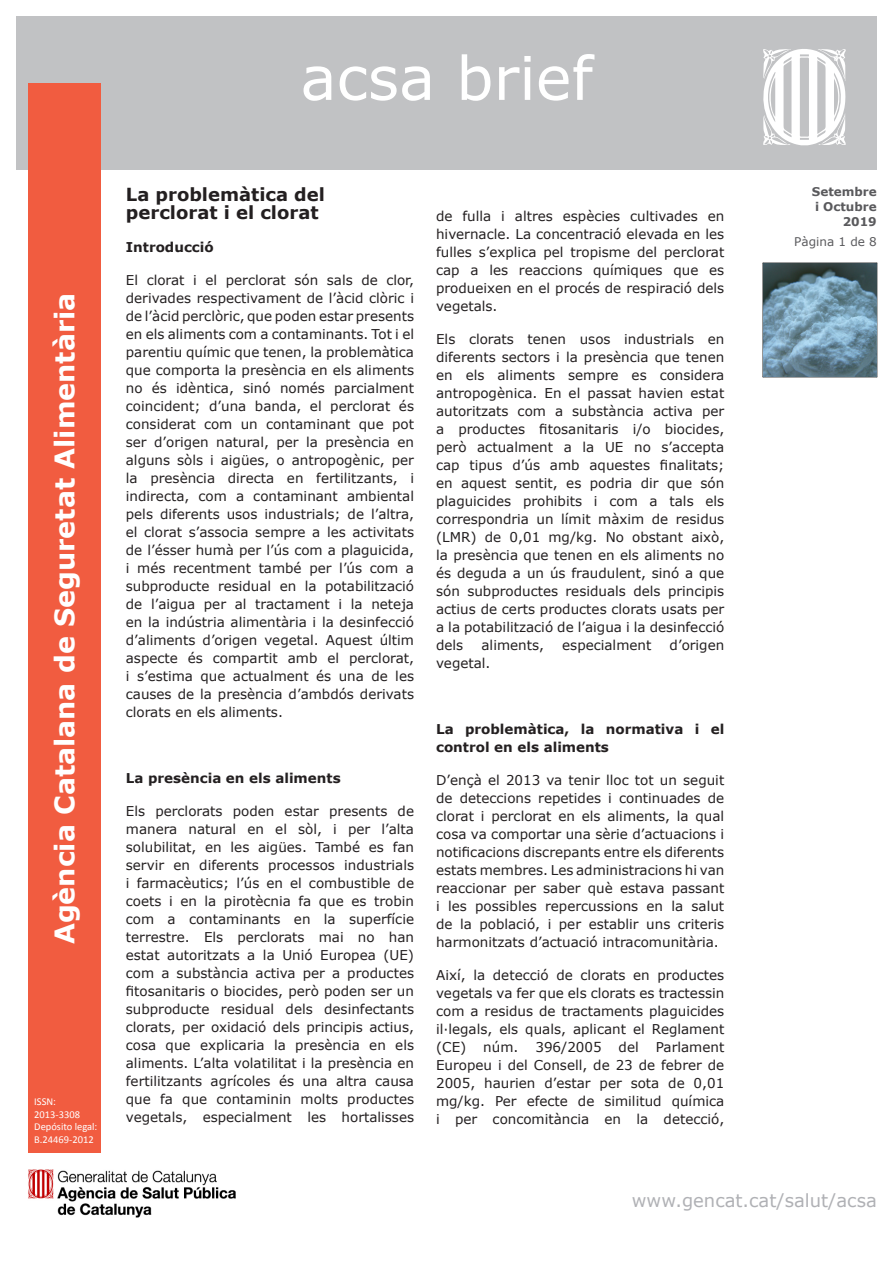
<style>
.page{position:relative;width:893px;height:1263px;background:#fff}
.page>*{position:absolute;margin:0;border:0;box-sizing:border-box;transform-origin:0 0}
.t1{font:60px "Verdana";color:#fff}
.t2{font:700 27px "Verdana";color:#fff}
.Títulos{font:700 18px/18px "Verdana";color:#231f20}
.t3{font:18px "Verdana";color:#b0b1b5}
.Cuerpo_texto{font:13.5px/18px "Verdana";color:#231f20;text-align:justify}
.Cuerpo_texto-2{font:700 13.5px/18px "Verdana";color:#231f20}
.Subtítulos{font:700 13.5px "Verdana";color:#231f20}
.Títulos-2{font:700 12px "Verdana";color:#5a5a5d}
.Títulos-3{font:12px "Verdana";color:#5a5a5d}
.t4{font:10.5px/12.6px "Calibri";color:#fff}
</style>
<div class="page">
<div style="left:16px;top:17px;width:861px;height:153px;background:#c1c2c4"></div>
<div style="left:29px;top:84px;width:72px;height:1069px;background:#f15c40"></div>
<svg style="left:763px;top:49px;width:83px;height:96px"></svg>
<img style="left:28px;top:1169px;width:208px;height:49px">
<svg style="left:762px;top:262px;width:115px;height:116px"></svg>
<img style="left:763px;top:263px;width:114px;height:114px">
<h1 class="t1" style="left:300px;top:40px;width:294px">acsa brief</h1>
<h2 class="t2" style="left:47px;top:944px;width:653px;rotate:-90deg">Agència Catalana de Seguretat Alimentària</h2>
<p class="t4" style="left:34px;top:1095px;width:65px">ISSN:<br>2013-3308<br>Depósito legal:<br>B.24469-2012</p>
<p class="Títulos" style="left:126px;top:185px;width:201px">La problemàtica del perclorat i el clorat</p>
<p class="Subtítulos" style="left:126px;top:238px;width:89px">Introducció</p>
<p class="Cuerpo_texto" style="left:126px;top:271px;width:290px">El clorat i el perclorat són sals de clor, derivades respectivament de l’àcid clòric i de l’àcid perclòric, que poden estar presents en els aliments com a contaminants. Tot i el parentiu químic que tenen, la problemàtica que comporta la presència en els aliments no és idèntica, sinó només parcialment coincident; d’una banda, el perclorat és considerat com un contaminant que pot ser d’origen natural, per la presència en alguns sòls i aigües, o antropogènic, per la presència directa en fertilitzants, i indirecta, com a contaminant ambiental pels diferents usos industrials; de l’altra, el clorat s’associa sempre a les activitats de l’ésser humà per l’ús com a plaguicida, i més recentment també per l’ús com a subproducte residual en la potabilització de l’aigua per al tractament i la neteja en la indústria alimentària i la desinfecció d’aliments d’origen vegetal. Aquest últim aspecte és compartit amb el perclorat, i s’estima que actualment és una de les causes de la presència d’ambdós derivats clorats en els aliments.</p>
<p class="Cuerpo_texto-2" style="left:126px;top:769px;width:216px">La presència en els aliments</p>
<p class="Cuerpo_texto" style="left:126px;top:802px;width:290px">Els perclorats poden estar presents de manera natural en el sòl, i per l’alta solubilitat, en les aigües. També es fan servir en diferents processos industrials i farmacèutics; l’ús en el combustible de coets i en la pirotècnia fa que es trobin com a contaminants en la superfície terrestre. Els perclorats mai no han estat autoritzats a la Unió Europea (UE) com a substància activa per a productes fitosanitaris o biocides, però poden ser un subproducte residual dels desinfectants clorats, per oxidació dels principis actius, cosa que explicaria la presència en els aliments. L’alta volatilitat i la presència en fertilitzants agrícoles és una altra causa que fa que contaminin molts productes vegetals, especialment les hortalisses</p>
<p class="Cuerpo_texto" style="left:436px;top:207px;width:290px">de fulla i altres espècies cultivades en hivernacle. La concentració elevada en les fulles s’explica pel tropisme del perclorat cap a les reaccions químiques que es produeixen en el procés de respiració dels vegetals.</p>
<p class="Cuerpo_texto" style="left:436px;top:330px;width:290px">Els clorats tenen usos industrials en diferents sectors i la presència que tenen en els aliments sempre es considera antropogènica. En el passat havien estat autoritzats com a substància activa per a productes fitosanitaris i/o biocides, però actualment a la UE no s’accepta cap tipus d’ús amb aquestes finalitats; en aquest sentit, es podria dir que són plaguicides prohibits i com a tals els correspondria un límit màxim de residus (LMR) de 0,01 mg/kg. No obstant això, la presència que tenen en els aliments no és deguda a un ús fraudulent, sinó a que són subproductes residuals dels principis actius de certs productes clorats usats per a la potabilització de l’aigua i la desinfecció dels</p>
<p class="Cuerpo_texto" style="left:481px;top:636px;width:64px">aliments,</p>
<p class="Cuerpo_texto" style="left:562px;top:636px;width:91px">especialment</p>
<p class="Cuerpo_texto" style="left:670px;top:636px;width:56px">d’origen</p>
<p class="Cuerpo_texto" style="left:436px;top:654px;width:56px">vegetal.</p>
<p class="Cuerpo_texto-2" style="left:436px;top:720px;width:290px">La problemàtica, la normativa i el control en els aliments</p>
<p class="Cuerpo_texto" style="left:436px;top:771px;width:290px">D’ençà el 2013 va tenir lloc tot un seguit de deteccions repetides i continuades de clorat i perclorat en els aliments, la qual cosa va comportar una sèrie d’actuacions i notificacions discrepants entre els diferents estats membres. Les administracions hi van reaccionar per saber què estava passant i les possibles repercussions en la salut de la població, i per establir uns criteris harmonitzats d’actuació intracomunitària.</p>
<p class="Cuerpo_texto" style="left:436px;top:966px;width:290px">Així, la detecció de clorats en productes vegetals va fer que els clorats es tractessin com a residus de tractaments plaguicides il·legals, els quals, aplicant el Reglament (CE)</p>
<p class="Cuerpo_texto" style="left:483px;top:1038px;width:37px">núm.</p>
<p class="Cuerpo_texto" style="left:535px;top:1038px;width:68px">396/2005</p>
<p class="Cuerpo_texto" style="left:619px;top:1038px;width:22px">del</p>
<p class="Cuerpo_texto" style="left:436px;top:1038px;width:290px;text-indent:220px">Parlament Europeu i del Consell, de 23 de febrer de 2005, haurien d’estar per sota de 0,01 mg/kg. Per efecte de similitud química i per concomitància en la detecció,</p>
<p class="Títulos-2" style="left:812px;top:184px;width:66px">Setembre</p>
<p class="Títulos-2" style="left:815px;top:199px;width:63px">i Octubre</p>
<p class="Títulos-2" style="left:843px;top:214px;width:36px">2019</p>
<p class="Títulos-3" style="left:794px;top:234px;width:84px">Pàgina 1 de 8</p>
<h3 class="t3" style="left:632px;top:1189px;width:246px">www.gencat.cat/salut/acsa</h3>
</div>
